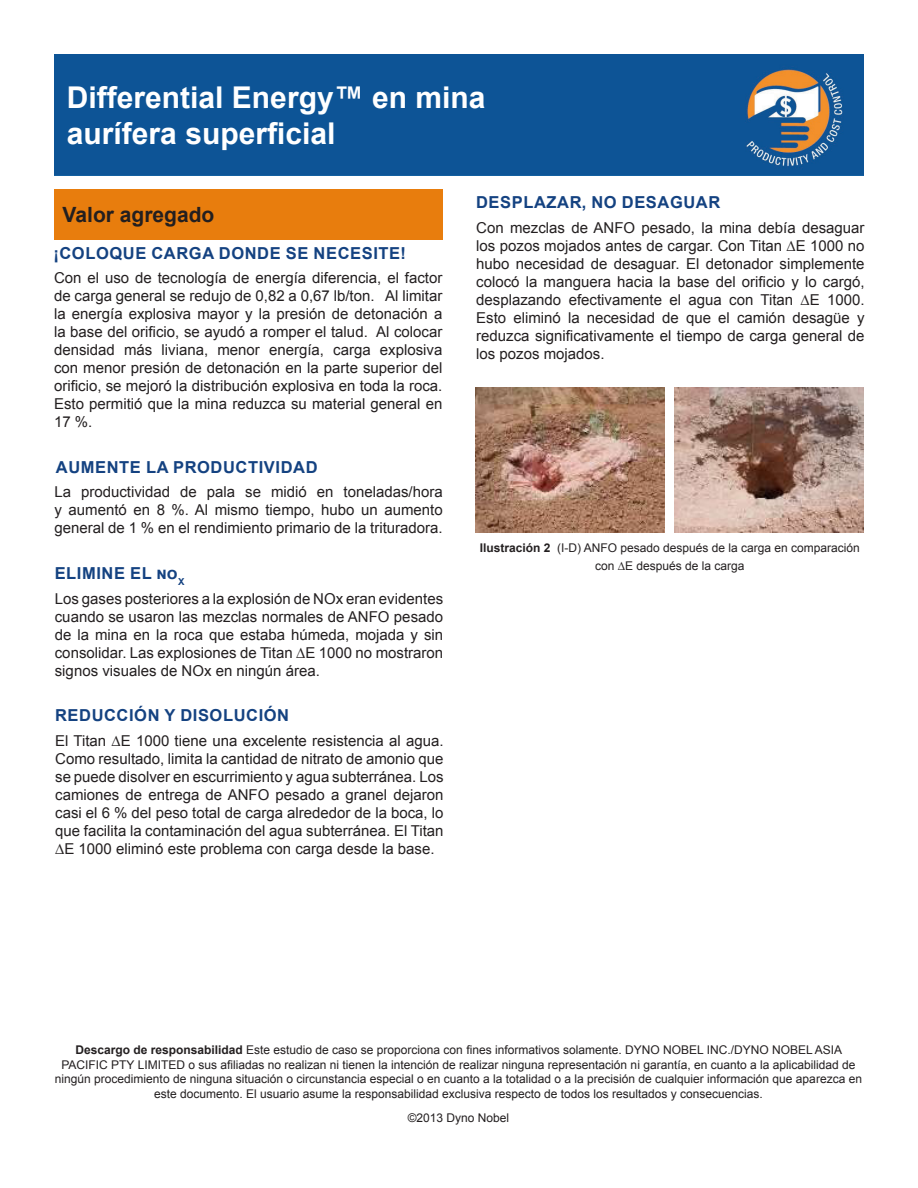
<style>
.page{position:relative;width:918px;height:1188px;background:#fff}
.page>*{position:absolute;margin:0;border:0;box-sizing:border-box;transform-origin:0 0}
.t1{font:700 30px/36px "Arial";color:#fff}
.t2{font:700 21px "Arial";color:#231f20}
.blue_heading{font:700 16.5px "Arial";letter-spacing:.035em;color:#144281}
.t3{font:15px/18px "Arial";color:#231f20;text-align:justify}
.t4{font:12px/14.4px "Arial";color:#231f20;text-align:center}
.s1{font-weight:700}
</style>
<div class="page">
<div style="left:54px;top:54px;width:809px;height:121px;background:#0d5496"></div>
<div style="left:54px;top:190px;width:388px;height:50px;background:#e87d0d"></div>
<img style="left:475px;top:387px;width:190px;height:145px">
<img style="left:674px;top:387px;width:190px;height:145px">
<p class="t1" style="left:67px;top:79px;width:420px">Differential Energy™ en mina aurífera superficial</p>
<p class="t2" style="left:63px;top:200px;width:153px">Valor agregado</p>
<p class="blue_heading" style="left:54px;top:241px;width:354px">¡COLOQUE CARGA DONDE SE NECESITE!</p>
<p class="t3" style="left:54px;top:269px;width:390px">Con el uso de tecnología de energía diferencia, el factor de carga general se redujo de 0,82 a 0,67 lb/ton. Al limitar la energía explosiva mayor y la presión de detonación a la base del orificio, se ayudó a romper el talud. Al colocar densidad más liviana, menor energía, carga explosiva con menor presión de detonación en la parte superior del orificio, se mejoró la distribución explosiva en toda la roca.<br>Esto permitió que la mina reduzca su material general en 17 %.</p>
<p class="blue_heading" style="left:56px;top:456px;width:263px">AUMENTE LA PRODUCTIVIDAD</p>
<p class="t3" style="left:54px;top:483px;width:390px">La productividad de pala se midió en toneladas/hora y aumentó en 8 %. Al mismo tiempo, hubo un aumento general de 1 % en el rendimiento primario de la trituradora.</p>
<p class="blue_heading" style="left:55px;top:562px;width:131px">ELIMINE EL no<sub>X</sub></p>
<p class="t3" style="left:55px;top:589px;width:390px">Los gases posteriores a la explosión de NOx eran evidentes cuando se usaron las mezclas normales de ANFO pesado de la mina en la roca que estaba húmeda, mojada y sin consolidar. Las explosiones de Titan ∆E 1000 no mostraron signos visuales de NOx en ningún área.</p>
<p class="blue_heading" style="left:55px;top:704px;width:236px">REDUCCIÓN Y DISOLUCIÓN</p>
<p class="t3" style="left:55px;top:731px;width:390px">El Titan ∆E 1000 tiene una excelente resistencia al agua.<br>Como resultado, limita la cantidad de nitrato de amonio que se puede disolver en escurrimiento y agua subterránea. Los camiones de entrega de ANFO pesado a granel dejaron casi el 6 % del peso total de carga alrededor de la boca, lo que facilita la contaminación del agua subterránea. El Titan ∆E 1000 eliminó este problema con carga desde la base.</p>
<p class="blue_heading" style="left:476px;top:191px;width:246px">DESPLAZAR, NO DESAGUAR</p>
<p class="t3" style="left:476px;top:218px;width:390px">Con mezclas de ANFO pesado, la mina debía desaguar los pozos mojados antes de cargar. Con Titan ∆E 1000 no hubo necesidad de desaguar. El detonador simplemente colocó la manguera hacia la base del orificio y lo cargó, desplazando efectivamente el agua con Titan ∆E 1000.<br>Esto eliminó la necesidad de que el camión desagüe y reduzca significativamente el tiempo de carga general de los pozos mojados.</p>
<p class="t4" style="left:480px;top:539px;width:382px;line-height:18px"><span class="s1">Ilustración 2</span> (I-D) ANFO pesado después de la carga en comparación con ∆E después de la carga</p>
<p class="t4" style="left:55px;top:1043px;width:809px"><span class="s1">Descargo de responsabilidad</span> Este estudio de caso se proporciona con fines informativos solamente. DYNO NOBEL INC./DYNO NOBEL ASIA PACIFIC PTY LIMITED o sus afiliadas no realizan ni tienen la intención de realizar ninguna representación ni garantía, en cuanto a la aplicabilidad de ningún procedimiento de ninguna situación o circunstancia especial o en cuanto a la totalidad o a la precisión de cualquier información que aparezca en este documento. El usuario asume la responsabilidad exclusiva respecto de todos los resultados y consecuencias.</p>
<p class="t4" style="left:408px;top:1111px;width:103px">©2013 Dyno Nobel</p>
</div>
